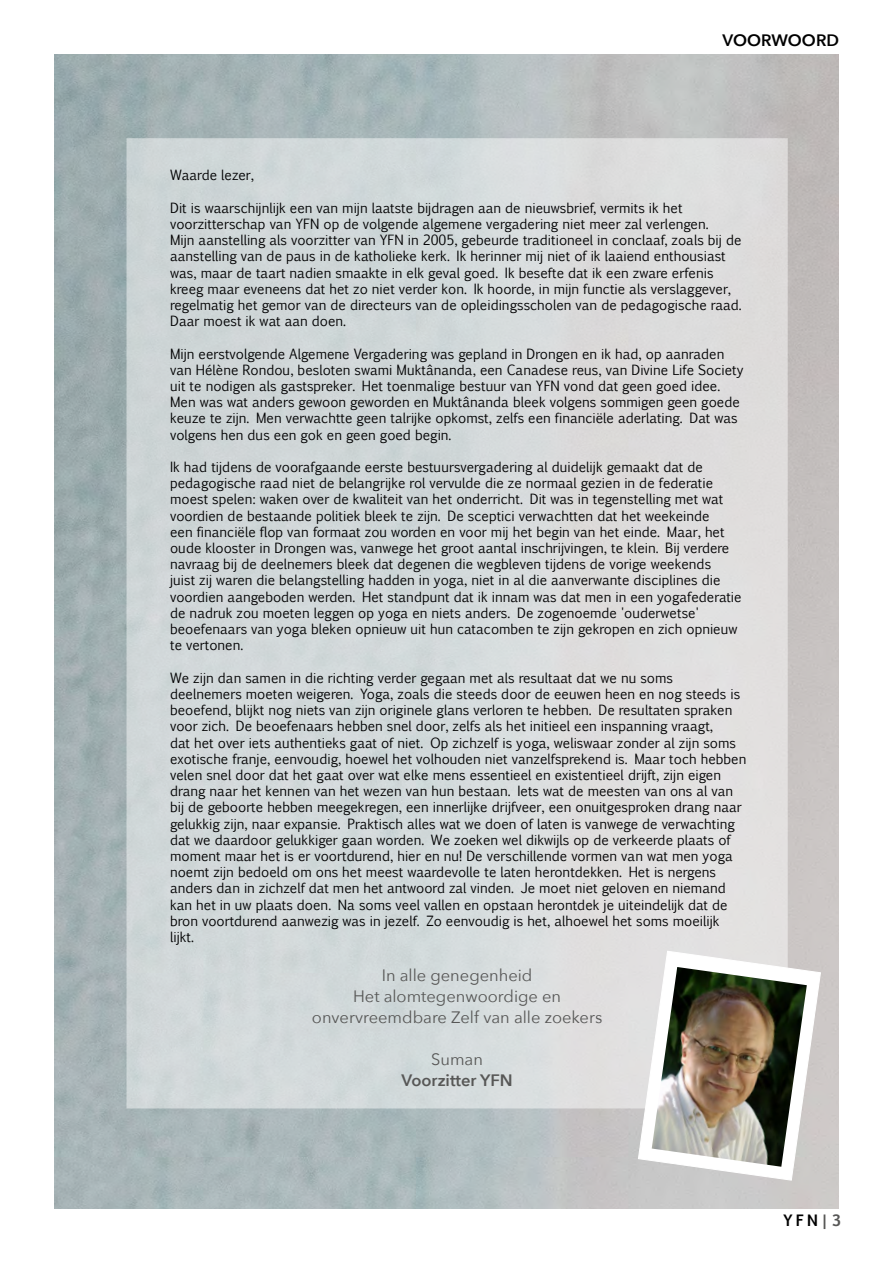
<style>
.page{position:relative;width:893px;height:1263px;background:#fff}
.page>*{position:absolute;margin:0;border:0;box-sizing:border-box;transform-origin:0 0}
.t1{font:16.5px/21px "Avenir Next";color:#575756;text-align:center}
.t2{font:600 16.5px "Avenir Next";color:#575756}
.t3{font:600 16.5px "Avenir Next";color:#000}
.t4{font:700 15px "Euphemia UCAS";color:#000}
.t5{font:13.5px/16.2px "Euphemia UCAS";color:#020203}
.s1{color:#575756}
</style>
<div class="page">
<img style="left:54px;top:54px;width:784px;height:1155px">
<div style="left:127px;top:138px;width:661px;height:970px;background:linear-gradient(to right,#cbd5d7,#e1dfdf);border:2px solid #fff"></div>
<svg style="left:637px;top:950px;width:185px;height:231px"></svg>
<img style="left:652px;top:967px;width:155px;height:200px">
<p class="t3" style="left:723px;top:26px;width:118px">VOORWOORD</p>
<p class="t5" style="left:170px;top:167px;width:86px">Waarde lezer,</p>
<p class="t5" style="left:170px;top:199px;width:573px">Dit is waarschijnlijk een van mijn laatste bijdragen aan de nieuwsbrief, vermits ik het voorzitterschap van YFN op de volgende algemene vergadering niet meer zal verlengen.<br>Mijn aanstelling als voorzitter van YFN in 2005, gebeurde traditioneel in conclaaf, zoals bij de aanstelling van de paus in de katholieke kerk. Ik herinner mij niet of ik laaiend enthousiast was, maar de taart nadien smaakte in elk geval goed. Ik besefte dat ik een zware erfenis kreeg maar eveneens dat het zo niet verder kon. Ik hoorde, in mijn functie als verslaggever, regelmatig het gemor van de directeurs van de opleidingsscholen van de pedagogische raad.<br>Daar moest ik wat aan doen.</p>
<p class="t5" style="left:170px;top:345px;width:575px">Mijn eerstvolgende Algemene Vergadering was gepland in Drongen en ik had, op aanraden van Hélène Rondou, besloten swami Muktânanda, een Canadese reus, van Divine Life Society uit te nodigen als gastspreker. Het toenmalige bestuur van YFN vond dat geen goed idee.<br>Men was wat anders gewoon geworden en Muktânanda bleek volgens sommigen geen goede keuze te zijn. Men verwachtte geen talrijke opkomst, zelfs een financiële aderlating. Dat was volgens hen dus een gok en geen goed begin.</p>
<p class="t5" style="left:170px;top:458px;width:573px">Ik had tijdens de voorafgaande eerste bestuursvergadering al duidelijk gemaakt dat de pedagogische raad niet de belangrijke rol vervulde die ze normaal gezien in de federatie moest spelen: waken over de kwaliteit van het onderricht. Dit was in tegenstelling met wat voordien de bestaande politiek bleek te zijn. De sceptici verwachtten dat het weekeinde<br>een financiële flop van formaat zou worden en voor mij het begin van het einde. Maar, het oude klooster in Drongen was, vanwege het groot aantal inschrijvingen, te klein. Bij verdere navraag bij de deelnemers bleek dat degenen die wegbleven tijdens de vorige weekends<br>juist zij waren die belangstelling hadden in yoga, niet in al die aanverwante disciplines die voordien aangeboden werden. Het standpunt dat ik innam was dat men in een yogafederatie de nadruk zou moeten leggen op yoga en niets anders. De zogenoemde 'ouderwetse' beoefenaars van yoga bleken opnieuw uit hun catacomben te zijn gekropen en zich opnieuw te vertonen.</p>
<p class="t5" style="left:170px;top:669px;width:578px">We zijn dan samen in die richting verder gegaan met als resultaat dat we nu soms deelnemers moeten weigeren. Yoga, zoals die steeds door de eeuwen heen en nog steeds is beoefend, blijkt nog niets van zijn originele glans verloren te hebben. De resultaten spraken voor zich. De beoefenaars hebben snel door, zelfs als het initieel een inspanning vraagt,<br>dat het over iets authentieks gaat of niet. Op zichzelf is yoga, weliswaar zonder al zijn soms exotische franje, eenvoudig, hoewel het volhouden niet vanzelfsprekend is. Maar toch hebben velen snel door dat het gaat over wat elke mens essentieel en existentieel drijft, zijn eigen drang naar het kennen van het wezen van hun bestaan. Iets wat de meesten van ons al van bij de geboorte hebben meegekregen, een innerlijke drijfveer, een onuitgesproken drang naar gelukkig zijn, naar expansie. Praktisch alles wat we doen of laten is vanwege de verwachting dat we daardoor gelukkiger gaan worden. We zoeken wel dikwijls op de verkeerde plaats of moment maar het is er voortdurend, hier en nu! De verschillende vormen van wat men yoga noemt zijn bedoeld om ons het meest waardevolle te laten herontdekken. Het is nergens anders dan in zichzelf dat men het antwoord zal vinden. Je moet niet geloven en niemand kan het in uw plaats doen. Na soms veel vallen en opstaan herontdek je uiteindelijk dat de bron voortdurend aanwezig was in jezelf. Zo eenvoudig is het, alhoewel het soms moeilijk lijkt.</p>
<p class="t1" style="left:312px;top:964px;width:292px">In alle genegenheid<br>Het alomtegenwoordige en onvervreemdbare Zelf van alle zoekers</p>
<p class="t1" style="left:431px;top:1048px;width:53px">Suman</p>
<p class="t2" style="left:401px;top:1066px;width:113px">Voorzitter YFN</p>
<p class="t4" style="left:783px;top:1209px;width:60px">YFN<span class="s1">|3</span></p>
</div>
